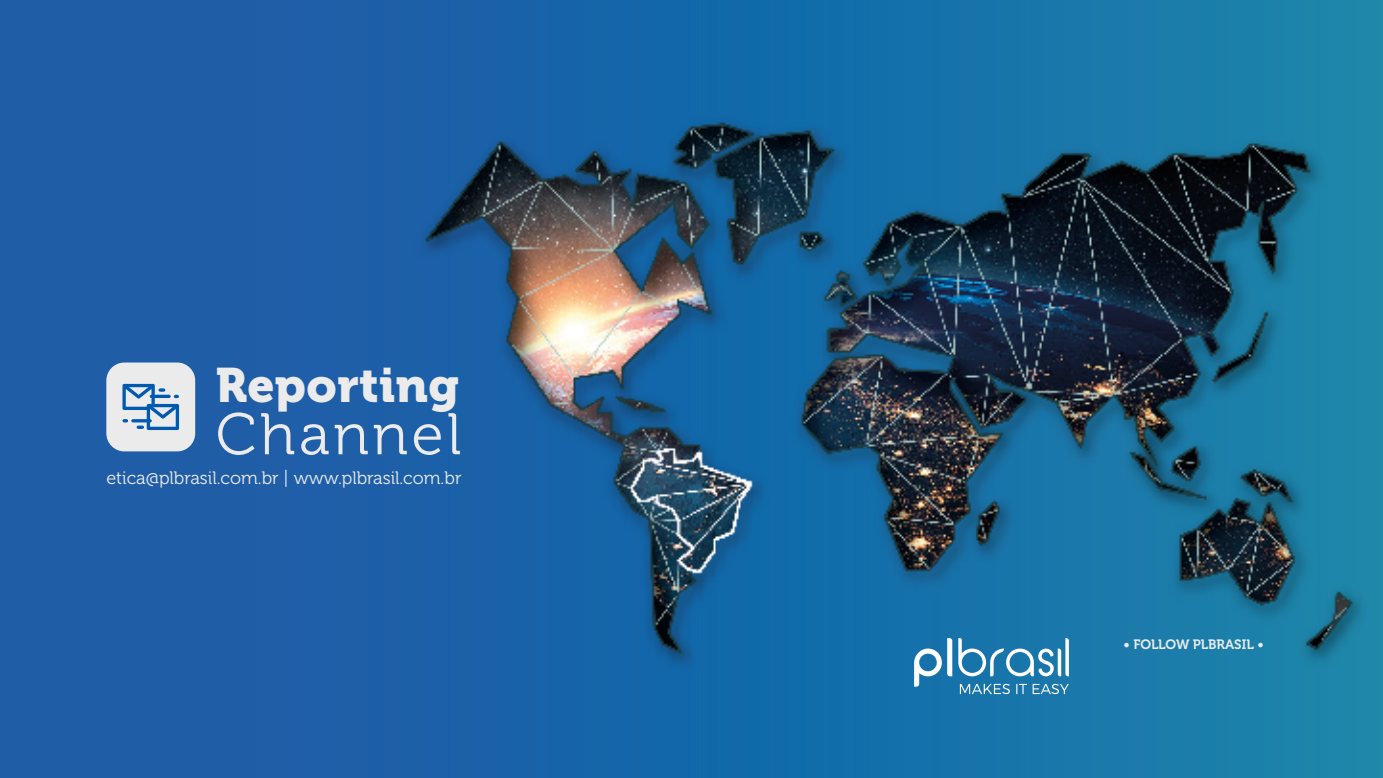
<style>
.page{position:relative;width:1383px;height:778px;background:#fff}
.page>*{position:absolute;margin:0;border:0;box-sizing:border-box;transform-origin:0 0}
.t1{font:58.5px "Museo 300";letter-spacing:.06em;color:#ebebeb}
.t2{font:48px "Museo 900";letter-spacing:.01em;color:#ebebeb}
.t3{font:18px "Museo 300";color:#ebebeb}
.t4{font:13.5px "Museo 700";color:#ebebeb}
</style>
<div class="page">
<img style="left:0;top:0;width:1382px;height:778px">
<svg style="left:958px;top:638px;width:110px;height:38px"></svg>
<svg style="left:959px;top:683px;width:109px;height:11px"></svg>
<svg style="left:914px;top:638px;width:38px;height:48px"></svg>
<div style="left:106px;top:362px;width:89px;height:89px;background:#ebebeb;border-radius:18px"></div>
<svg style="left:122px;top:384px;width:57px;height:46px"></svg>
<p class="t2" style="left:216px;top:358px;width:245px">Reporting</p>
<p class="t1" style="left:216px;top:402px;width:247px">Channel</p>
<p class="t3" style="left:106px;top:468px;width:357px">etica@plbrasil.com.br | www.plbrasil.com.br</p>
<p class="t4" style="left:1123px;top:637px;width:142px">• FOLLOW PLBRASIL •</p>
</div>
